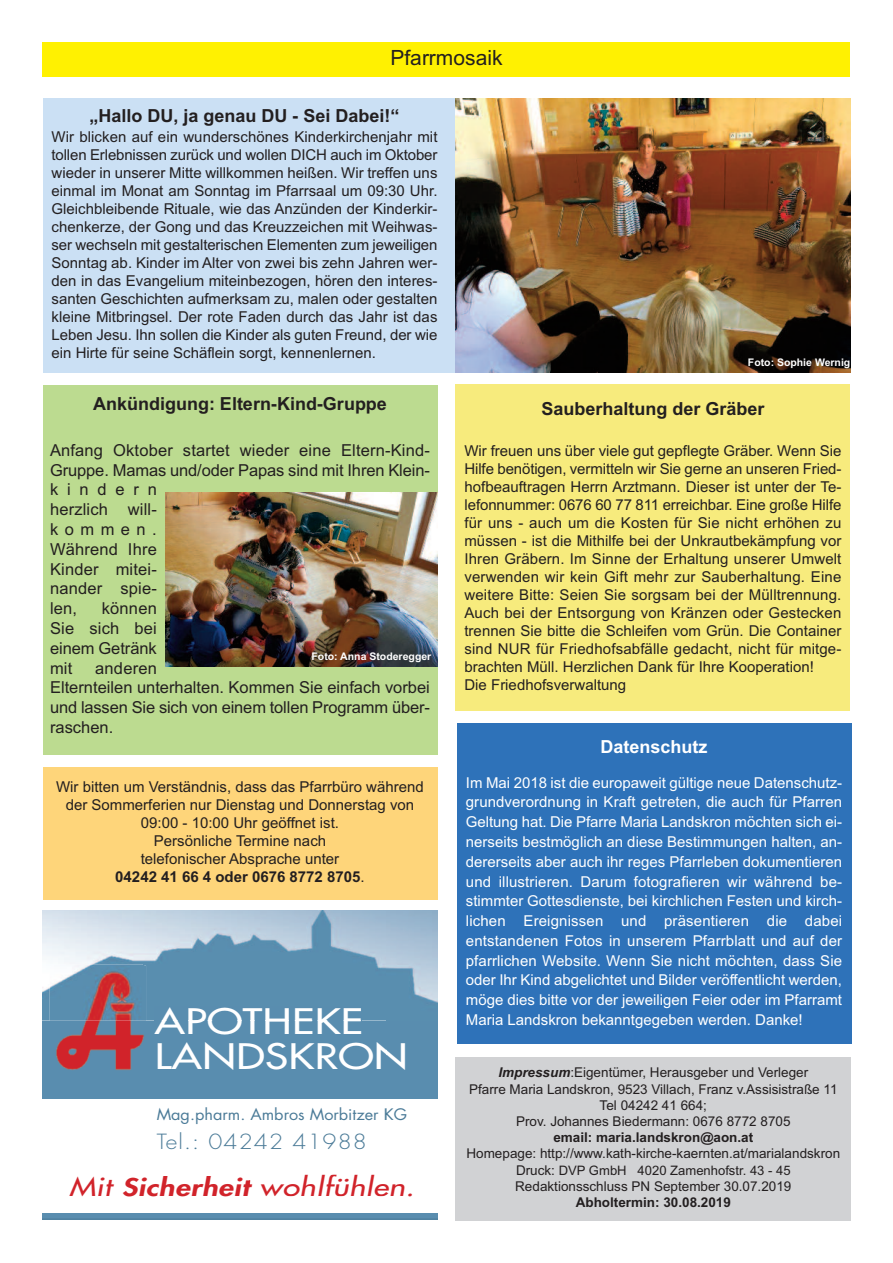
<style>
.page{position:relative;width:893px;height:1263px;background:#fff}
.page>*{position:absolute;margin:0;border:0;box-sizing:border-box;transform-origin:0 0}
.t1{font:34.2px "Futura";letter-spacing:.01em;color:#fff;scale:1.25 1}
.t2{font:italic 24.9px "Futura";color:#d1232a;scale:1.25 1}
.t3{font:21px "Arial";color:#231f20}
.t4{font:300 20.4px "Futura";letter-spacing:.05em;color:#4b7b98;scale:1.11 1}
.t5{font:700 18px "Arial";color:#231f20}
.t6{font:700 18px "Arial";color:#fff}
.t7{font:16.5px/19.8px "Arial";color:#231f20}
.t8{font:15.45px "Futura";color:#4b7b98;scale:1.05 1}
.t9{font:15px/18px "Arial";color:#231f20}
.t10{font:15px/19.8px "Arial";color:#fff;text-align:justify}
.t11{font:13.5px/16.2px "Arial";color:#231f20;text-align:center}
.t12{font:700 13.5px "Arial";color:#231f20}
.t13{font:13.05px "Arial";color:#231f20}
.t14{font:700 10.5px "Arial";color:#fff}
.s1{font-weight:700}
.s2{font-weight:800;font-size:23.7px}
.s3{font-weight:700;font-style:italic}
.s4{font-size:13.5px}
</style>
<div class="page">
<div style="left:455px;top:385px;width:395px;height:326px;background:#f7eb7d"></div>
<svg style="left:43px;top:1021px;width:394px;height:198px"></svg>
<img style="left:50px;top:1021px;width:96px;height:58px">
<img style="left:43px;top:910px;width:394px;height:111px">
<div style="left:43px;top:98px;width:807px;height:274px;background:#cbe0f4"></div>
<img style="left:455px;top:98px;width:395px;height:274px">
<div style="left:43px;top:385px;width:394px;height:369px;background:#bcdb90"></div>
<img style="left:166px;top:492px;width:271px;height:175px">
<div style="left:455px;top:1057px;width:396px;height:163px;background:#d1d2d4"></div>
<div style="left:43px;top:43px;width:807px;height:34px;background:#fff101"></div>
<div style="left:43px;top:767px;width:394px;height:132px;background:#fed57a"></div>
<div style="left:457px;top:723px;width:394px;height:321px;background:#2e72b9"></div>
<h3 class="t3" style="left:390px;top:46px;width:114px">Pfarrmosaik</h3>
<p class="t5" style="left:89px;top:106px;width:312px">„Hallo DU, ja genau DU - Sei Dabei!“</p>
<p class="t9" style="left:52px;top:128px;width:387px;text-align:justify">Wir blicken auf ein wunderschönes Kinderkirchenjahr mit tollen Erlebnissen zurück und wollen DICH auch im Oktober wieder in unserer Mitte willkommen heißen. Wir treffen uns einmal im Monat am Sonntag im Pfarrsaal um 09:30 Uhr.<br>Gleichbleibende Rituale, wie das Anzünden der Kinderkir&shy;chenkerze, der Gong und das Kreuzzeichen mit Weihwas&shy;ser wechseln mit gestalterischen Elementen zum jeweiligen Sonntag ab. Kinder im Alter von zwei bis zehn Jahren wer&shy;den in das Evangelium miteinbezogen, hören den interes&shy;santen Geschichten aufmerksam zu, malen oder gestalten kleine Mitbringsel. Der rote Faden durch das Jahr ist das Leben Jesu. Ihn sollen die Kinder als guten Freund, der wie ein Hirte für seine Schäflein sorgt, kennenlernen.</p>
<p class="t5" style="left:93px;top:393px;width:295px">Ankündigung: Eltern-Kind-Gruppe</p>
<p class="t7" style="left:50px;top:440px;width:381px">Anfang Oktober startet wieder eine Eltern-Kind-<br>Gruppe. Mamas und/oder Papas sind mit Ihren Klein&shy;kindern<br>herzlich will-<br>kommen.<br>Während Ihre<br>Kinder mitei-<br>nander spie-<br>len,</p>
<p class="t7" style="left:50px;top:599px;width:108px;text-align:justify;text-indent:52px">können Sie sich bei einem Getränk mit</p>
<p class="t14" style="left:312px;top:650px;width:121px">Foto: Anna Stoderegger</p>
<p class="t7" style="left:50px;top:658px;width:381px;text-indent:45px">anderen<br>Elternteilen unterhalten. Kommen Sie einfach vorbei und lassen Sie sich von einem tollen Programm über&shy;raschen.</p>
<p class="t9" style="left:56px;top:778px;width:369px;text-align:center">Wir bitten um Verständnis, dass das Pfarrbüro während der Sommerferien nur Dienstag und Donnerstag von 09:00 - 10:00 Uhr geöffnet ist.<br>Persönliche Termine nach<br>telefonischer Absprache unter<br><span class="s1">04242 41 66 4 oder 0676 8772 8705</span>.</p>
<h1 class="t1" style="left:155px;top:1004px;width:168px">APOTHEKE</h1>
<h1 class="t1" style="left:155px;top:1040px;width:204px">LANDSKRON</h1>
<p class="t8" style="left:157px;top:1107px;width:240px">Mag.pharm. Ambros Morbitzer KG</p>
<h3 class="t4" style="left:157px;top:1132px;width:191px">Tel.: 04242 41988</h3>
<h2 class="t2" style="left:69px;top:1175px;width:248px">Mit <span class="s2">Sicherheit</span> wohlfühl</h2>
<h2 class="t2" style="left:373px;top:1175px;width:39px">en.</h2>
<p class="t14" style="left:748px;top:356px;width:104px">Foto: Sophie Wernig</p>
<p class="t5" style="left:541px;top:399px;width:225px">Sauberhaltung der Gräber</p>
<p class="t9" style="left:464px;top:442px;width:378px">Wir freuen uns über viele gut gepflegte Gräber. Wenn Sie Hilfe benötigen, vermitteln wir Sie gerne an unseren Fried&shy;hofbeauftragen Herrn Arztmann. Dieser ist unter der Te&shy;lefonnummer: 0676 60 77 811 erreichbar. Eine große Hilfe für uns - auch um die Kosten für Sie nicht erhöhen zu müssen - ist die Mithilfe bei der Unkrautbekämpfung vor Ihren Gräbern. Im Sinne der Erhaltung unserer Umwelt verwenden wir kein Gift mehr zur Sauberhaltung. Eine weitere Bitte: Seien Sie sorgsam bei der Mülltrennung.<br>Auch bei der Entsorgung von Kränzen oder Gestecken trennen Sie bitte die Schleifen vom Grün. Die Container sind NUR für Friedhofsabfälle gedacht, nicht für mitge&shy;brachten Müll. Herzlichen Dank für Ihre Kooperation!<br>Die Friedhofsverwaltung</p>
<p class="t6" style="left:600px;top:736px;width:109px">Datenschutz</p>
<p class="t10" style="left:466px;top:773px;width:378px">Im Mai 2018 ist die europaweit gültige neue Datenschutz&shy;grundverordnung in Kraft getreten, die auch für Pfarren Geltung hat. Die Pfarre Maria Landskron möchten sich ei&shy;nerseits bestmöglich an diese Bestimmungen halten, an&shy;dererseits aber auch ihr reges Pfarrleben dokumentieren und illustrieren. Darum fotografieren wir während be&shy;stimmter Gottesdienste, bei kirchlichen Festen und kirch&shy;lichen Ereignissen und präsentieren die dabei entstandenen Fotos in unserem Pfarrblatt und auf der pfarrlichen Website. Wenn Sie nicht möchten, dass Sie oder Ihr Kind abgelichtet und Bilder veröffentlicht werden, möge dies bitte vor der jeweiligen Feier oder im Pfarramt Maria Landskron bekanntgegeben werden. Danke!</p>
<p class="t11" style="left:469px;top:1065px;width:370px"><span class="s3">Impressum</span>:Eigentümer, Herausgeber und Verleger<br>Pfarre Maria Landskron, 9523 Villach, Franz v.Assisistraße 11<br>Tel 04242 41 664;<br>Prov. Johannes Biedermann: 0676 8772 8705</p>
<p class="t12" style="left:553px;top:1130px;width:201px">email: maria.landskron@aon.at</p>
<p class="t11" style="left:466px;top:1146px;width:375px">Homepage: http://www.kath-kirche-kaernten.at/marialandskron</p>
<p class="t13" style="left:516px;top:1162px;width:276px"><span class="s4">Druck:</span> DVP GmbH 4020 Zamenhofstr. 43 - 45</p>
<p class="t11" style="left:515px;top:1178px;width:278px">Redaktionsschluss PN September 30.07.2019</p>
<p class="t12" style="left:576px;top:1194px;width:157px">Abholtermin: 30.08.2019</p>
</div>
